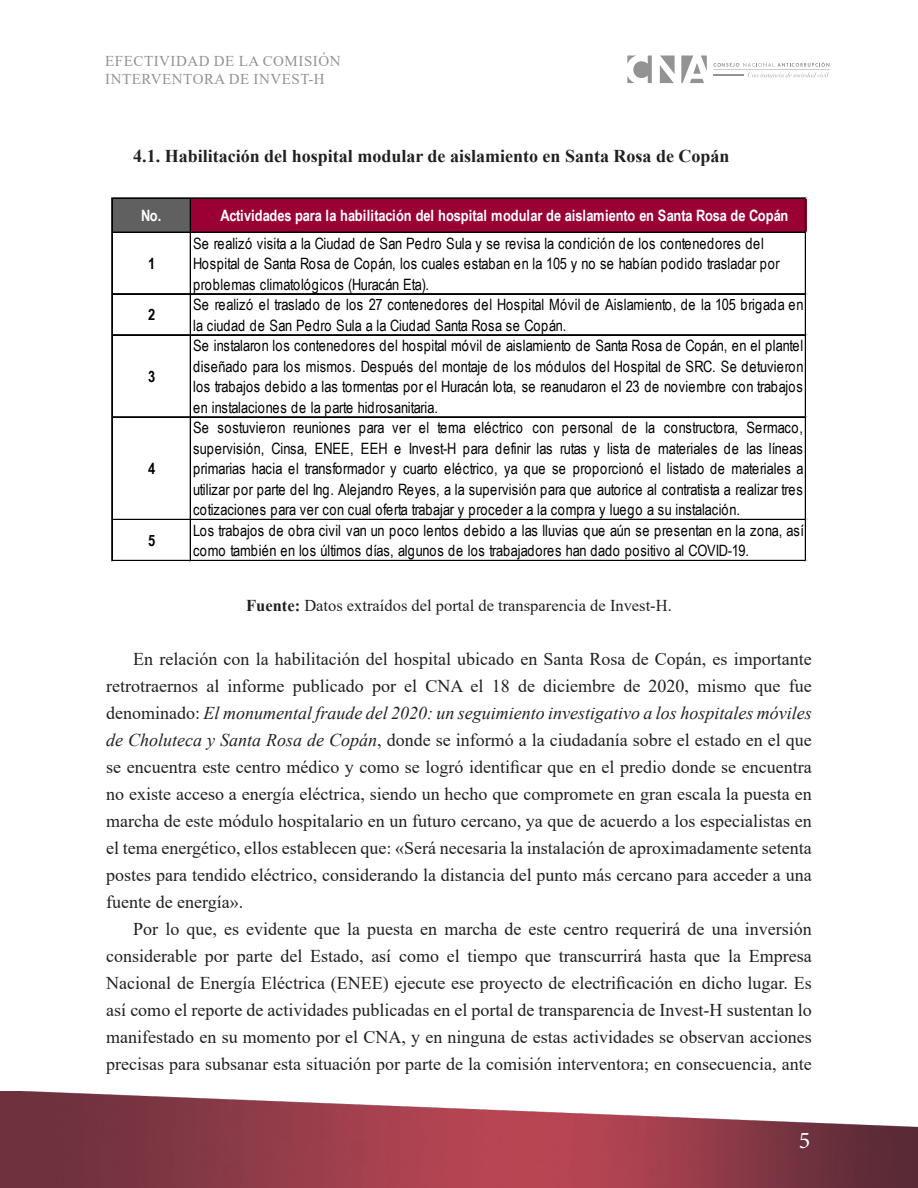
<style>
.page{position:relative;width:918px;height:1188px;background:#fff}
.page>*{position:absolute;margin:0;border:0;box-sizing:border-box;transform-origin:0 0}
.t1{font:24px "Minion Pro";color:#fff}
.t2{font:18px/27px "Times New Roman";color:#231f20;text-align:justify}
.heading_1{font:700 18px "Times New Roman";color:#231f20}
.t3{font:16.5px "Times New Roman";color:#231f20}
.t4{font:15.6px/20.5px "Arial Narrow";letter-spacing:.005em;color:#000}
.t5{font:700 15.6px "Arial Narrow";color:#fff}
.t6{font:700 15.6px "Arial Narrow";color:#000}
.t7{font:15px/18px "Times New Roman";letter-spacing:.035em;color:#939393}
.s1{font-weight:700}
.s2{font-style:italic}
</style>
<div class="page">
<img style="left:0;top:1091px;width:918px;height:97px">
<svg style="left:714px;top:62px;width:116px;height:15px"></svg>
<svg style="left:627px;top:55px;width:25px;height:28px"></svg>
<svg style="left:660px;top:55px;width:15px;height:28px"></svg>
<svg style="left:681px;top:56px;width:26px;height:27px"></svg>
<div style="left:113px;top:199px;width:78px;height:34px;background:#606060"></div>
<div style="left:190px;top:199px;width:616px;height:34px;background:#9a0033"></div>
<hr style="left:113px;top:198px;width:693px;height:1px;background:#000">
<hr style="left:113px;top:232px;width:693px;height:1px;background:#000">
<hr style="left:113px;top:293px;width:693px;height:1px;background:#000">
<hr style="left:113px;top:294px;width:693px;height:1px;background:#000">
<hr style="left:113px;top:334px;width:693px;height:1px;background:#000">
<hr style="left:113px;top:335px;width:693px;height:1px;background:#000">
<hr style="left:113px;top:416px;width:693px;height:1px;background:#000">
<hr style="left:113px;top:417px;width:693px;height:1px;background:#000">
<hr style="left:113px;top:519px;width:693px;height:1px;background:#000">
<hr style="left:111px;top:198px;width:1px;height:363px;background:#000">
<hr style="left:112px;top:198px;width:1px;height:363px;background:#000">
<hr style="left:190px;top:199px;width:1px;height:362px;background:#000">
<hr style="left:113px;top:560px;width:693px;height:1px;background:#000">
<hr style="left:805px;top:199px;width:1px;height:362px;background:#000">
<p class="t7" style="left:105px;top:51px;width:237px">EFECTIVIDAD DE LA COMISIÓN<br>INTERVENTORA DE INVEST-H</p>
<p class="heading_1" style="left:133px;top:143px;width:598px">4.1. Habilitación del hospital modular de aislamiento en Santa Rosa de Copán</p>
<p class="t5" style="left:141px;top:204px;width:22px">No.</p>
<p class="t5" style="left:221px;top:204px;width:569px">Actividades para la habilitación del hospital modular de aislamiento en Santa Rosa de Copán</p>
<p class="t6" style="left:148px;top:252px;width:9px">1</p>
<p class="t4" style="left:193px;top:232px;width:588px">Se realizó visita a la Ciudad de San Pedro Sula y se revisa la condición de los contenedores del<br>Hospital de Santa Rosa de Copán, los cuales estaban en la 105 y no se habían podido trasladar por problemas climatológicos (Huracán Eta).</p>
<p class="t6" style="left:148px;top:303px;width:9px">2</p>
<p class="t4" style="left:193px;top:294px;width:612px">Se realizó el traslado de los 27 contenedores del Hospital Móvil de Aislamiento, de la 105 brigada en la ciudad de San Pedro Sula a la Ciudad Santa Rosa se Copán.</p>
<p class="t6" style="left:148px;top:364px;width:9px">3</p>
<p class="t4" style="left:193px;top:335px;width:612px;text-align:justify">Se instalaron los contenedores del hospital móvil de aislamiento de Santa Rosa de Copán, en el plantel diseñado para los mismos. Después del montaje de los módulos del Hospital de SRC. Se detuvieron los trabajos debido a las tormentas por el Huracán Iota, se reanudaron el 23 de noviembre con trabajos en instalaciones de la parte hidrosanitaria.</p>
<p class="t6" style="left:148px;top:457px;width:9px">4</p>
<p class="t4" style="left:193px;top:417px;width:612px;text-align:justify">Se sostuvieron reuniones para ver el tema eléctrico con personal de la constructora, Sermaco, supervisión, Cinsa, ENEE, EEH e Invest-H para definir las rutas y lista de materiales de las líneas primarias hacia el transformador y cuarto eléctrico, ya que se proporcionó el listado de materiales a utilizar por parte del Ing. Alejandro Reyes, a la supervisión para que autorice al contratista a realizar tres cotizaciones para ver con cual oferta trabajar y proceder a la compra y luego a su instalación.</p>
<p class="t6" style="left:148px;top:528px;width:9px">5</p>
<p class="t4" style="left:193px;top:520px;width:612px">Los trabajos de obra civil van un poco lentos debido a las lluvias que aún se presentan en la zona, así como también en los últimos días, algunos de los trabajadores han dado positivo al COVID-19.</p>
<p class="t3" style="left:246px;top:594px;width:427px"><span class="s1">Fuente:</span> Datos extraídos del portal de transparencia de Invest-H.</p>
<p class="t2" style="left:106px;top:645px;width:707px;text-indent:27px">En relación con la habilitación del hospital ubicado en Santa Rosa de Copán, es importante retrotraernos al informe publicado por el CNA el 18 de diciembre de 2020, mismo que fue denominado: <span class="s2">El monumental fraude del 2020: un seguimiento investigativo a los hospitales móviles de Choluteca y Santa Rosa de Copán</span>, donde se informó a la ciudadanía sobre el estado en el que se encuentra este centro médico y como se logró identificar que en el predio donde se encuentra no existe acceso a energía eléctrica, siendo un hecho que compromete en gran escala la puesta en marcha de este módulo hospitalario en un futuro cercano, ya que de acuerdo a los especialistas en el tema energético, ellos establecen que: «Será necesaria la instalación de aproximadamente setenta postes para tendido eléctrico, considerando la distancia del punto más cercano para acceder a una fuente de energía».</p>
<p class="t2" style="left:106px;top:915px;width:707px;text-indent:27px">Por lo que, es evidente que la puesta en marcha de este centro requerirá de una inversión considerable por parte del Estado, así como el tiempo que transcurrirá hasta que la Empresa Nacional de Energía Eléctrica (ENEE) ejecute ese proyecto de electrificación en dicho lugar. Es así como el reporte de actividades publicadas en el portal de transparencia de Invest-H sustentan lo manifestado en su momento por el CNA, y en ninguna de estas actividades se observan acciones precisas para subsanar esta situación por parte de la comisión interventora; en consecuencia, ante</p>
<h1 class="t1" style="left:799px;top:1124px;width:13px">5</h1>
</div>
